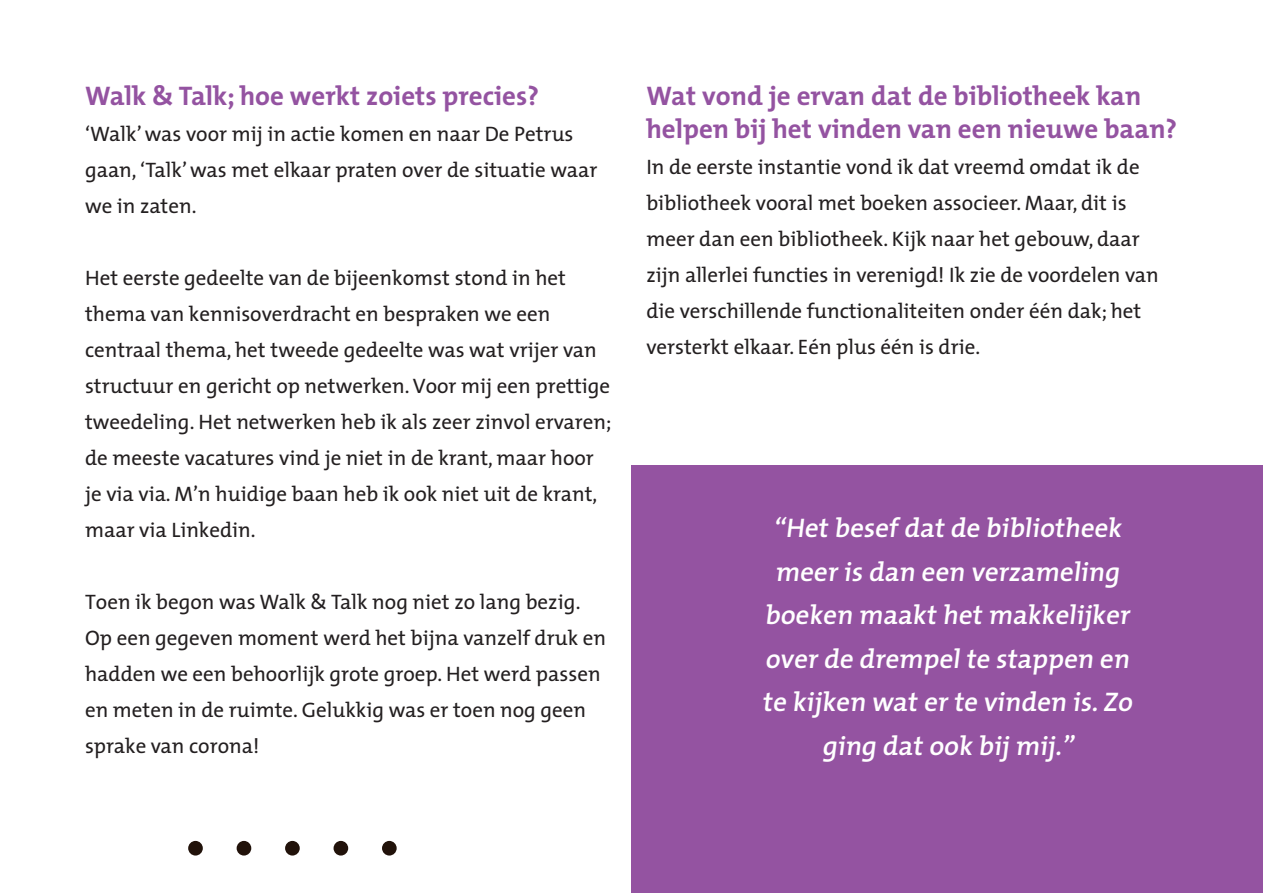
<style>
.page{position:relative;width:1263px;height:893px;background:#fff}
.page>*{position:absolute;margin:0;border:0;box-sizing:border-box;transform-origin:0 0}
.t1{font:600 27px/43.5px "The Mix";color:#fff;text-align:center}
.t2{font:700 27px/33px "The Mix";color:#9453a1}
.t3{font:21px/36px "The Mix";color:#231f20}
</style>
<div class="page">
<div style="left:631px;top:466px;width:632px;height:427px;background:#9453a1"></div>
<div style="left:188px;top:841px;width:15px;height:14px;background:#21120a;border-radius:50%"></div>
<div style="left:237px;top:841px;width:14px;height:14px;background:#21120a;border-radius:50%"></div>
<div style="left:285px;top:841px;width:15px;height:14px;background:#21120a;border-radius:50%"></div>
<div style="left:334px;top:841px;width:14px;height:14px;background:#21120a;border-radius:50%"></div>
<div style="left:382px;top:841px;width:15px;height:14px;background:#21120a;border-radius:50%"></div>
<p class="t2" style="left:85px;top:79px;width:455px">Walk &amp; Talk; hoe werkt zoiets precies?</p>
<p class="t3" style="left:85px;top:116px;width:514px">‘Walk’ was voor mij in actie komen en naar De Petrus gaan, ‘Talk’ was met elkaar praten over de situatie waar we in zaten.</p>
<p class="t3" style="left:85px;top:260px;width:528px">Het eerste gedeelte van de bijeenkomst stond in het thema van kennisoverdracht en bespraken we een centraal thema, het tweede gedeelte was wat vrijer van structuur en gericht op netwerken. Voor mij een prettige tweedeling. Het netwerken heb ik als zeer zinvol ervaren; de meeste vacatures vind je niet in de krant, maar hoor je via via. M’n huidige baan heb ik ook niet uit de krant, maar via Linkedin.</p>
<p class="t3" style="left:85px;top:584px;width:522px">Toen ik begon was Walk &amp; Talk nog niet zo lang bezig.<br>Op een gegeven moment werd het bijna vanzelf druk en hadden we een behoorlijk grote groep. Het werd passen en meten in de ruimte. Gelukkig was er toen nog geen sprake van corona!</p>
<p class="t2" style="left:646px;top:79px;width:532px">Wat vond je ervan dat de bibliotheek kan helpen bij het vinden van een nieuwe baan?</p>
<p class="t3" style="left:646px;top:149px;width:514px">In de eerste instantie vond ik dat vreemd omdat ik de bibliotheek vooral met boeken associeer. Maar, dit is meer dan een bibliotheek. Kijk naar het gebouw, daar zijn allerlei functies in verenigd! Ik zie de voordelen van die verschillende functionaliteiten onder één dak; het versterkt elkaar. Eén plus één is drie.</p>
<p class="t1" style="left:762px;top:506px;width:377px">“Het besefdat de bibliotheek meer is dan een verzameling boeken maakt het makkelijker over de drempelte stappen en te kijken wat er te vinden is.Zo ging dat ook bij mij.”</p>
</div>
